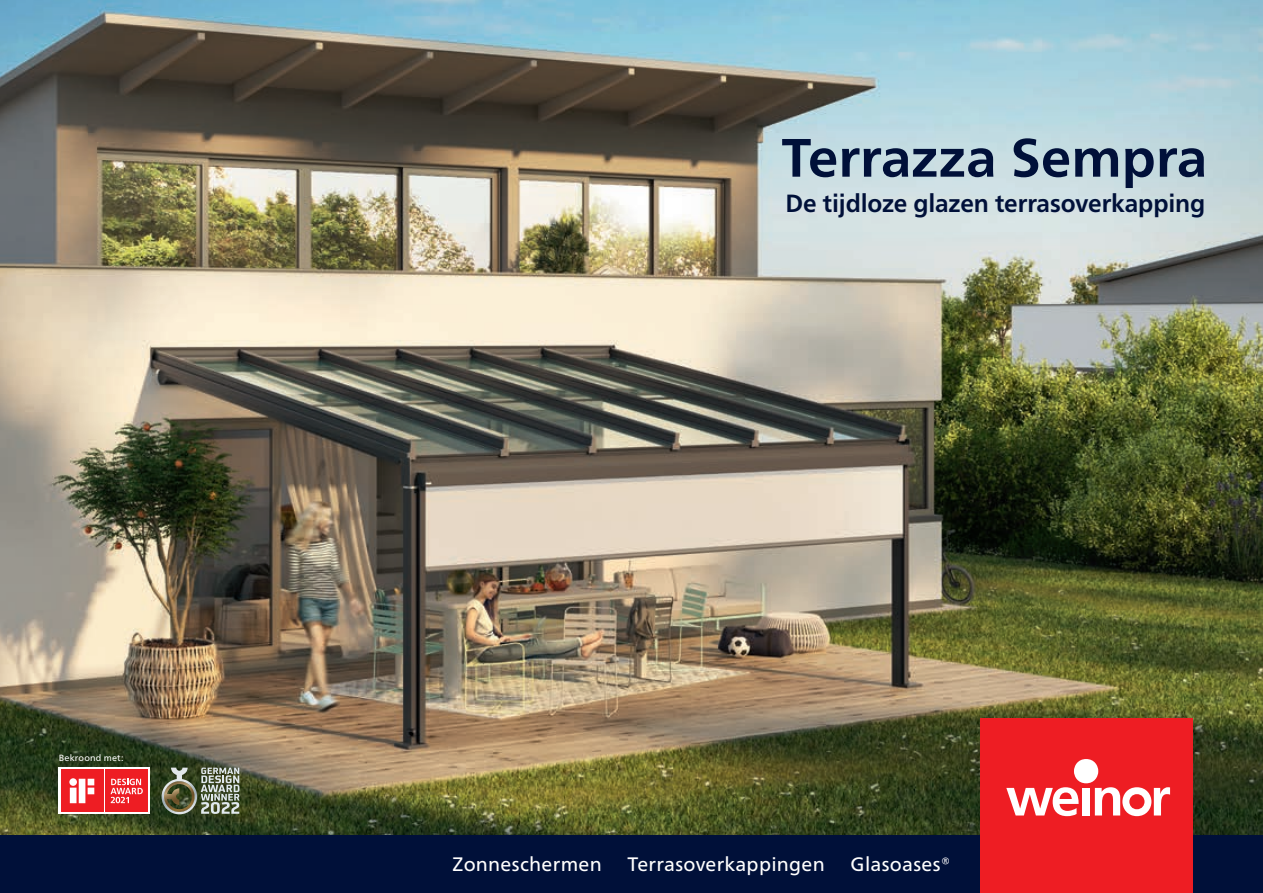
<style>
.page{position:relative;width:1263px;height:893px;background:#fff}
.page>*{position:absolute;margin:0;border:0;box-sizing:border-box;transform-origin:0 0}
.t1{font:700 54px "Frutiger Neue LTW1 G";letter-spacing:.005em;color:#001039}
.t2{font:700 24.9px "Frutiger Neue LTW1 G";letter-spacing:-.005em;color:#001039}
.t3{font:19.5px "Frutiger Neue LTW1 G";letter-spacing:.015em;color:#fff}
.t4{font:9px "Frutiger Neue LTW1 G";letter-spacing:.025em;color:#fff}
</style>
<div class="page">
<img style="left:0;top:0;width:1263px;height:836px">
<svg style="left:59px;top:768px;width:91px;height:46px"></svg>
<div style="left:61px;top:770px;width:42px;height:42px;background:#ee1d23"></div>
<svg style="left:69px;top:778px;width:25px;height:25px"></svg>
<div style="left:105px;top:770px;width:43px;height:42px;background:#ee1d23"></div>
<svg style="left:110px;top:779px;width:33px;height:24px"></svg>
<div style="left:0;top:836px;width:1263px;height:57px;background:#001039"></div>
<div style="left:980px;top:719px;width:213px;height:174px;background:#ee1d23"></div>
<svg style="left:1006px;top:787px;width:72px;height:29px"></svg>
<div style="left:1082px;top:788px;width:8px;height:27px;background:#fff"></div>
<div style="left:1074px;top:759px;width:24px;height:24px;background:#fff;border-radius:50%"></div>
<svg style="left:1095px;top:787px;width:75px;height:29px"></svg>
<svg style="left:162px;top:768px;width:78px;height:46px;background:#737b64"></svg>
<p class="t4" style="left:59px;top:753px;width:66px">Bekroond met:</p>
<h1 class="t1" style="left:781px;top:126px;width:427px">Terrazza Sempra</h1>
<p class="t2" style="left:785px;top:189px;width:422px">De tijdloze glazen terrasoverkapping</p>
<p class="t3" style="left:453px;top:852px;width:151px">Zonneschermen</p>
<p class="t3" style="left:627px;top:852px;width:199px">Terrasoverkappingen</p>
<p class="t3" style="left:850px;top:852px;width:101px">Glasoases®</p>
</div>
